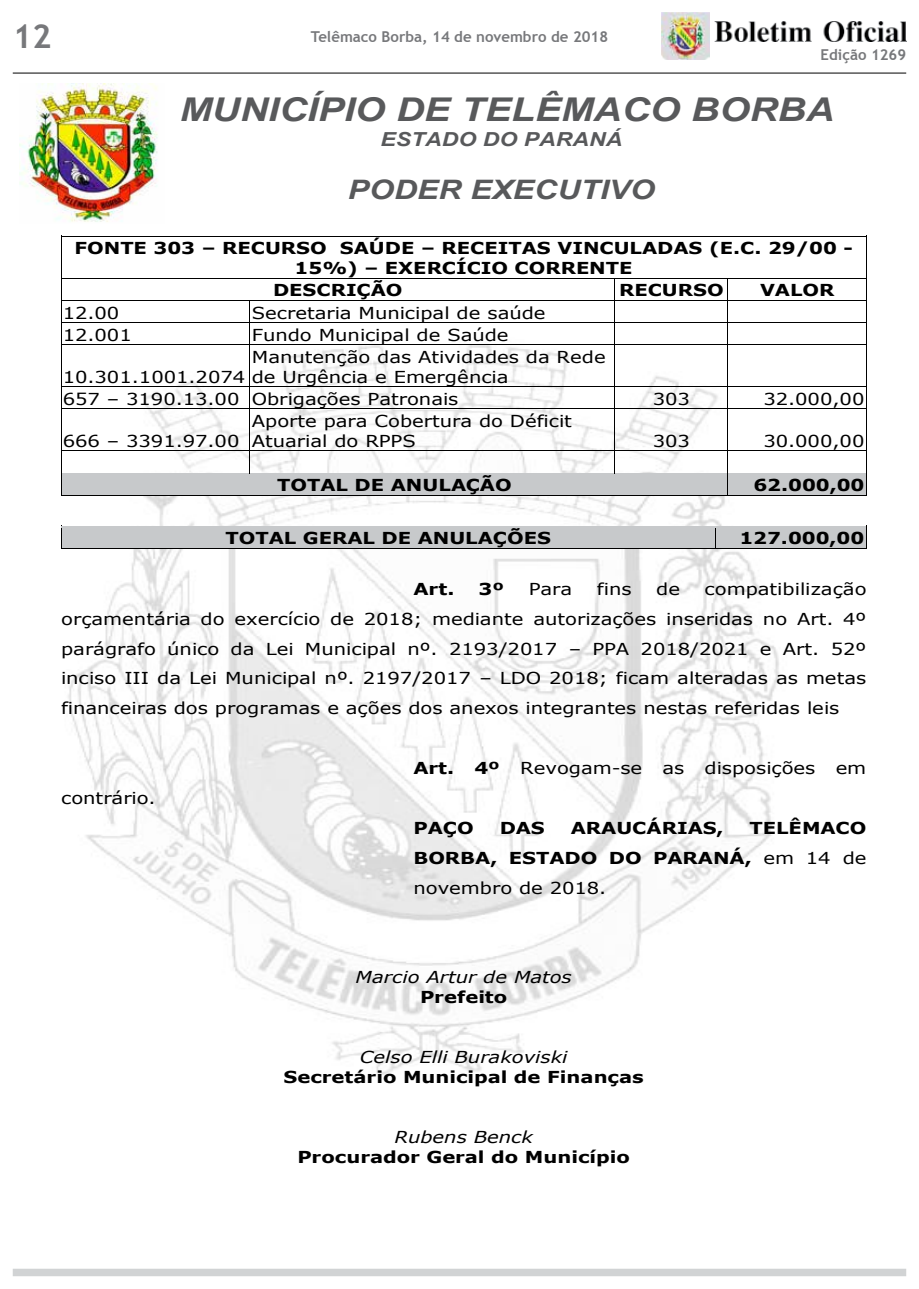
<style>
.page{position:relative;width:919px;height:1289px;background:#fff}
.page>*{position:absolute;margin:0;border:0;box-sizing:border-box;transform-origin:0 0}
.t1{font:700 33px "Trebuchet MS";color:#77787b}
.t2{font:italic 700 32.7px "Arial";color:#58595b;scale:1.19 1}
.t3{font:italic 700 26.85px "Arial";color:#58595b;scale:1.19 1}
.t4{font:italic 700 19.35px "Arial";color:#58595b;scale:1.19 1}
.t5{font:16.5px/29.8px "Verdana";letter-spacing:-.005em;color:#000;scale:1.19 1}
.t6{font:700 16.5px/29.8px "Verdana";color:#000;text-align:center;scale:1.19 1}
.t7{font:italic 16.5px "Verdana";color:#000;scale:1.19 1}
.t8{font:700 15px "Trebuchet MS";color:#77787b}
.s1{font-weight:700}
.s2{font-weight:400}
</style>
<div class="page">
<img style="left:662px;top:13px;width:47px;height:47px">
<img style="left:714px;top:21px;width:192px;height:21px">
<hr style="left:13px;top:73px;width:893px;height:1px;background:#000">
<img style="left:20px;top:84px;width:138px;height:138px">
<img style="left:63px;top:345px;width:774px;height:730px">
<hr style="left:62px;top:236px;width:803px;height:1px;background:#000">
<hr style="left:61px;top:238px;width:1px;height:40px;background:#000">
<hr style="left:865px;top:238px;width:1px;height:40px;background:#000">
<hr style="left:62px;top:278px;width:552px;height:1px;background:#000">
<hr style="left:615px;top:278px;width:112px;height:1px;background:#000">
<hr style="left:728px;top:278px;width:137px;height:1px;background:#000">
<hr style="left:62px;top:300px;width:187px;height:1px;background:#000">
<hr style="left:250px;top:300px;width:364px;height:1px;background:#000">
<hr style="left:615px;top:300px;width:112px;height:1px;background:#000">
<hr style="left:728px;top:300px;width:137px;height:1px;background:#000">
<hr style="left:62px;top:322px;width:187px;height:1px;background:#000">
<hr style="left:250px;top:322px;width:364px;height:1px;background:#000">
<hr style="left:615px;top:322px;width:112px;height:1px;background:#000">
<hr style="left:728px;top:322px;width:137px;height:1px;background:#000">
<svg style="left:61px;top:278px;width:1px;height:68px"></svg>
<hr style="left:62px;top:344px;width:187px;height:1px;background:#000">
<svg style="left:249px;top:300px;width:1px;height:46px"></svg>
<hr style="left:250px;top:344px;width:364px;height:1px;background:#000">
<svg style="left:614px;top:278px;width:1px;height:68px"></svg>
<hr style="left:615px;top:344px;width:112px;height:1px;background:#000">
<svg style="left:727px;top:278px;width:1px;height:68px"></svg>
<hr style="left:728px;top:344px;width:137px;height:1px;background:#000">
<hr style="left:61px;top:346px;width:1px;height:40px;background:#000">
<hr style="left:249px;top:346px;width:1px;height:40px;background:#000">
<hr style="left:614px;top:346px;width:1px;height:40px;background:#000">
<hr style="left:727px;top:346px;width:1px;height:40px;background:#000">
<hr style="left:865px;top:346px;width:1px;height:40px;background:#000">
<hr style="left:62px;top:386px;width:187px;height:1px;background:#000">
<hr style="left:250px;top:386px;width:364px;height:1px;background:#000">
<hr style="left:615px;top:386px;width:112px;height:1px;background:#000">
<hr style="left:728px;top:386px;width:137px;height:1px;background:#000">
<svg style="left:61px;top:386px;width:1px;height:25px"></svg>
<hr style="left:62px;top:408px;width:187px;height:1px;background:#000">
<svg style="left:249px;top:386px;width:1px;height:25px"></svg>
<hr style="left:250px;top:408px;width:364px;height:1px;background:#000">
<svg style="left:614px;top:386px;width:1px;height:25px"></svg>
<hr style="left:615px;top:408px;width:112px;height:1px;background:#000">
<svg style="left:727px;top:386px;width:1px;height:25px"></svg>
<hr style="left:728px;top:408px;width:137px;height:1px;background:#000">
<hr style="left:61px;top:411px;width:1px;height:39px;background:#000">
<hr style="left:249px;top:411px;width:1px;height:39px;background:#000">
<hr style="left:614px;top:411px;width:1px;height:39px;background:#000">
<hr style="left:727px;top:411px;width:1px;height:39px;background:#000">
<hr style="left:865px;top:411px;width:1px;height:39px;background:#000">
<hr style="left:62px;top:450px;width:187px;height:1px;background:#000">
<hr style="left:250px;top:450px;width:364px;height:1px;background:#000">
<hr style="left:615px;top:450px;width:112px;height:1px;background:#000">
<hr style="left:728px;top:450px;width:137px;height:1px;background:#000">
<div style="left:63px;top:475px;width:663px;height:20px;background:#c7c9cb"></div>
<hr style="left:727px;top:475px;width:2px;height:20px;background:#c7c9cb">
<div style="left:729px;top:475px;width:135px;height:20px;background:#c7c9cb"></div>
<hr style="left:62px;top:473px;width:187px;height:2px;background:#c7c9cb">
<svg style="left:249px;top:450px;width:1px;height:25px"></svg>
<hr style="left:250px;top:473px;width:364px;height:2px;background:#c7c9cb">
<svg style="left:614px;top:450px;width:1px;height:25px"></svg>
<hr style="left:615px;top:473px;width:112px;height:2px;background:#c7c9cb">
<hr style="left:728px;top:473px;width:137px;height:2px;background:#c7c9cb">
<svg style="left:61px;top:450px;width:2px;height:46px"></svg>
<hr style="left:62px;top:495px;width:665px;height:1px;background:#000">
<svg style="left:726px;top:450px;width:2px;height:46px"></svg>
<hr style="left:728px;top:495px;width:137px;height:1px;background:#000">
<svg style="left:864px;top:450px;width:2px;height:46px"></svg>
<div style="left:63px;top:528px;width:650px;height:19px;background:#c7c9cb"></div>
<div style="left:717px;top:528px;width:147px;height:19px;background:#c7c9cb"></div>
<hr style="left:62px;top:525px;width:652px;height:1px;background:#000">
<hr style="left:62px;top:526px;width:652px;height:2px;background:#c7c9cb">
<hr style="left:715px;top:525px;width:150px;height:1px;background:#000">
<hr style="left:715px;top:526px;width:150px;height:2px;background:#c7c9cb">
<svg style="left:61px;top:525px;width:2px;height:24px"></svg>
<hr style="left:62px;top:548px;width:652px;height:1px;background:#000">
<svg style="left:713px;top:525px;width:4px;height:24px"></svg>
<hr style="left:715px;top:548px;width:150px;height:1px;background:#000">
<svg style="left:864px;top:525px;width:2px;height:24px"></svg>
<div style="left:13px;top:1268px;width:893px;height:8px;background:#d1d3d4"></div>
<h1 class="t1" style="left:13px;top:16px;width:40px">12</h1>
<p class="t8" style="left:311px;top:27px;width:299px">Telêmaco Borba, 14 de novembro de 2018</p>
<p class="t8" style="left:820px;top:45px;width:87px">Edição 1269</p>
<h2 class="t2" style="left:180px;top:88px;width:551px">MUNICÍPIO DE TELÊMACO BORBA</h2>
<p class="t4" style="left:380px;top:126px;width:205px">ESTADO DO PARANÁ</p>
<h3 class="t3" style="left:348px;top:172px;width:259px">PODER EXECUTIVO</h3>
<p class="t6" style="left:74px;top:238px;width:655px;line-height:20.1px">FONTE 303 – RECURSO SAÚDE – RECEITAS VINCULADAS (E.C. 29/00 -<br>15%) – EXERCÍCIO CORRENTE</p>
<p class="t6" style="left:273px;top:275px;width:110px">DESCRIÇÃO</p>
<p class="t6" style="left:619px;top:275px;width:89px">RECURSO</p>
<p class="t6" style="left:760px;top:275px;width:64px">VALOR</p>
<p class="t5" style="left:63px;top:297px;width:49px">12.00</p>
<p class="t5" style="left:252px;top:297px;width:248px">Secretaria Municipal de saúde</p>
<p class="t5" style="left:63px;top:319px;width:60px">12.001</p>
<p class="t5" style="left:252px;top:319px;width:217px">Fundo Municipal de Saúde</p>
<p class="t5" style="left:63px;top:361px;width:376px">10.301.1001.2074 de Urgência e Emergência</p>
<p class="t5" style="left:252px;top:341px;width:299px">Manutenção das Atividades da Rede</p>
<p class="t5" style="left:63px;top:384px;width:334px">657 – 3190.13.00 Obrigações Patronais</p>
<p class="t5" style="left:652px;top:384px;width:33px">303</p>
<p class="t5" style="left:763px;top:384px;width:86px">32.000,00</p>
<p class="t5" style="left:63px;top:426px;width:150px">666 – 3391.97.00</p>
<p class="t5" style="left:252px;top:411px;width:270px;line-height:20px">Aporte para Cobertura do Déficit<br>Atuarial do RPPS</p>
<p class="t5" style="left:652px;top:426px;width:33px">303</p>
<p class="t5" style="left:763px;top:426px;width:86px">30.000,00</p>
<p class="t6" style="left:277px;top:470px;width:199px">TOTAL DE ANULAÇÃO</p>
<p class="t6" style="left:753px;top:470px;width:95px">62.000,00</p>
<p class="t6" style="left:225px;top:523px;width:275px">TOTAL GERAL DE ANULAÇÕES</p>
<p class="t6" style="left:739px;top:523px;width:107px">127.000,00</p>
<p class="t6" style="left:413px;top:573px;width:36px">Art.</p>
<p class="t6" style="left:478px;top:573px;width:23px">3º</p>
<p class="t5" style="left:528px;top:573px;width:38px">Para</p>
<p class="t5" style="left:597px;top:573px;width:31px">fins</p>
<p class="t5" style="left:656px;top:573px;width:22px">de</p>
<p class="t5" style="left:61px;top:573px;width:678px;text-align:justify;text-indent:643px">compatibilização orçamentária do exercício de 2018; mediante autorizações inseridas no Art. 4º parágrafo único da Lei Municipal nº. 2193/2017 – PPA 2018/2021 e Art. 52º inciso III da Lei Municipal nº. 2197/2017 – LDO 2018; ficam alteradas as metas financeiras dos programas e ações dos anexos integrantes nestas referidas leis</p>
<p class="t5" style="left:61px;top:782px;width:81px">contrário.</p>
<p class="t5" style="left:413px;top:753px;width:382px"><span class="s1">Art. 4º</span> Revogam-se as disposições em</p>
<p class="t6" style="left:413px;top:812px;width:382px;text-align:justify;text-indent:336px">TELÊMACO BORBA, ESTADO DO PARANÁ, <span class="s2">em 14 de novembro de 2018.</span></p>
<p class="t6" style="left:413px;top:812px;width:52px">PAÇO</p>
<p class="t6" style="left:499px;top:812px;width:39px">DAS</p>
<p class="t6" style="left:570px;top:812px;width:130px">ARAUCÁRIAS,</p>
<p class="t7" style="left:355px;top:966px;width:183px">Marcio Artur de Matos</p>
<p class="t6" style="left:420px;top:982px;width:75px">Prefeito</p>
<p class="t7" style="left:360px;top:1045px;width:176px">Celso Elli Burakoviski</p>
<p class="t6" style="left:283px;top:1061px;width:304px">Secretário Municipal de Finanças</p>
<p class="t7" style="left:394px;top:1125px;width:118px">Rubens Benck</p>
<p class="t6" style="left:297px;top:1141px;width:281px">Procurador Geral do Município</p>
</div>
